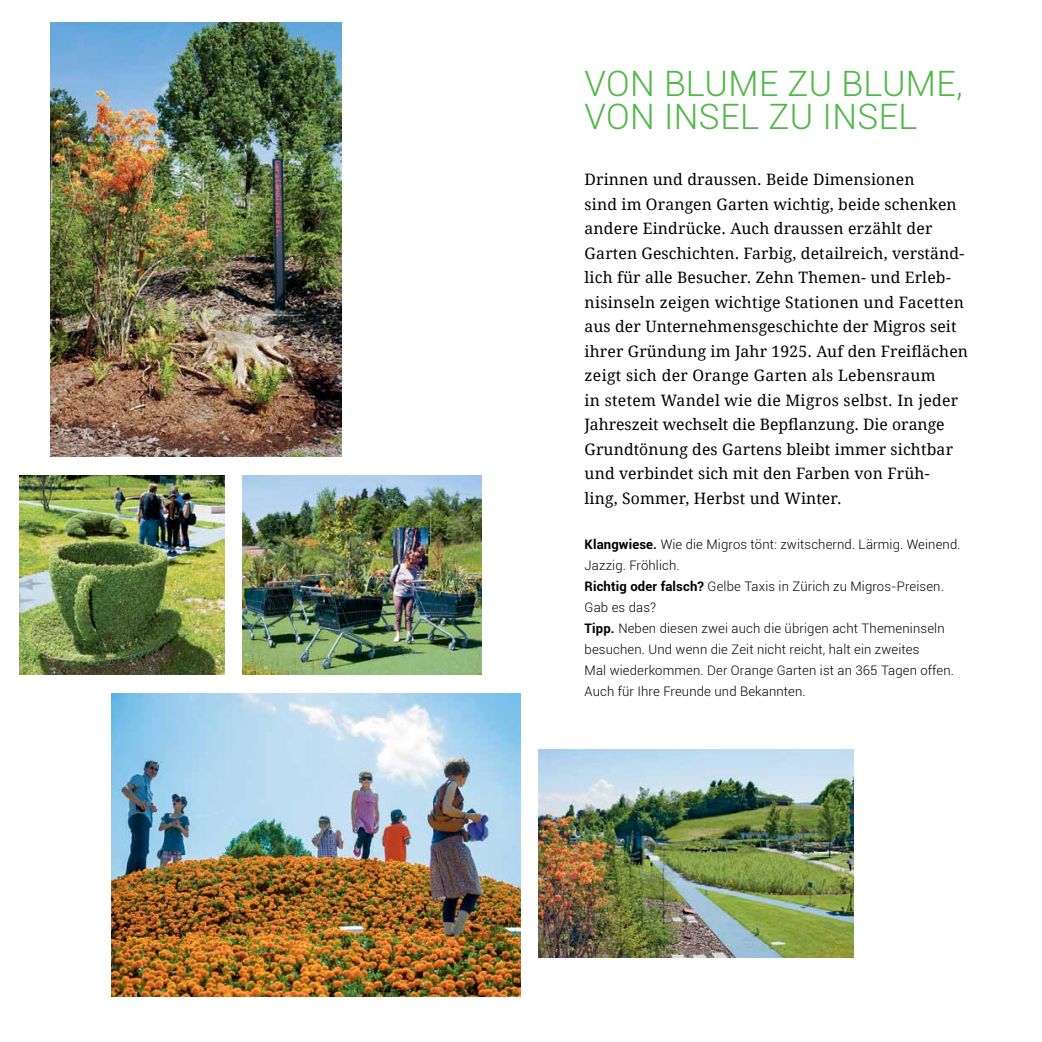
<style>
.page{position:relative;width:1042px;height:1042px;background:#fff}
.page>*{position:absolute;margin:0;border:0;box-sizing:border-box;transform-origin:0 0}
.t1{font:300 35px/33.2px "Roboto";letter-spacing:.01em;color:#50b848}
.t2{font:15.75px/24.5px "Droid Serif";letter-spacing:.01em;color:#000}
.t3{font:300 13.12px/21px "Roboto";letter-spacing:.01em;color:#000}
.s1{font-weight:700}
</style>
<div class="page">
<img style="left:51px;top:23px;width:290px;height:434px">
<img style="left:112px;top:693px;width:409px;height:304px">
<img style="left:243px;top:475px;width:238px;height:200px">
<img style="left:539px;top:750px;width:315px;height:207px">
<img style="left:20px;top:475px;width:205px;height:200px">
<h1 class="t1" style="left:584px;top:65px;width:380px">Von Blume zu Blume, von I nsel zu I nsel</h1>
<p class="t2" style="left:584px;top:167px;width:385px">Drinnen und draussen. Beide Dimensionen<br>sind im Orangen Garten wichtig, beide schenken andere Eindrücke. Auch draussen erzählt der Garten Geschichten. Farbig, detailreich, verständ&shy;lich für alle Besucher. Zehn Themen- und Erleb&shy;nisinseln zeigen wichtige Stationen und Facetten aus der Unternehmensgeschichte der Migros seit ihrer Gründung im Jahr 1925. Auf den Freiflächen zeigt sich der Orange Garten als Lebensraum<br>in stetem Wandel wie die Migros selbst. In jeder Jahreszeit wechselt die Bepflanzung. Die orange Grundtönung des Gartens bleibt immer sichtbar und verbindet sich mit den Farben von Früh-<br>ling, Sommer, Herbst und Winter.</p>
<p class="t3" style="left:584px;top:533px;width:377px"><span class="s1">Klangwiese.</span> Wie die M igros tönt: zwitschernd. Lärmig. Weinend.<br>Jazzig. Fröhlich.<br><span class="s1">Richtig oder falsch?</span> G elbe Taxis in Zürich zu M igros-Preisen.<br>Gab es das?<br><span class="s1">Tipp.</span> Neben diesen zwei auch die übrigen acht Themeninseln besuchen. U nd wenn die Zeit nicht reicht, halt ein zweites<br>Mal wiederkommen. Der Orange Garten ist an 365 Tagen offen.<br>Auch für I hre Freunde und Bekannten.</p>
</div>
